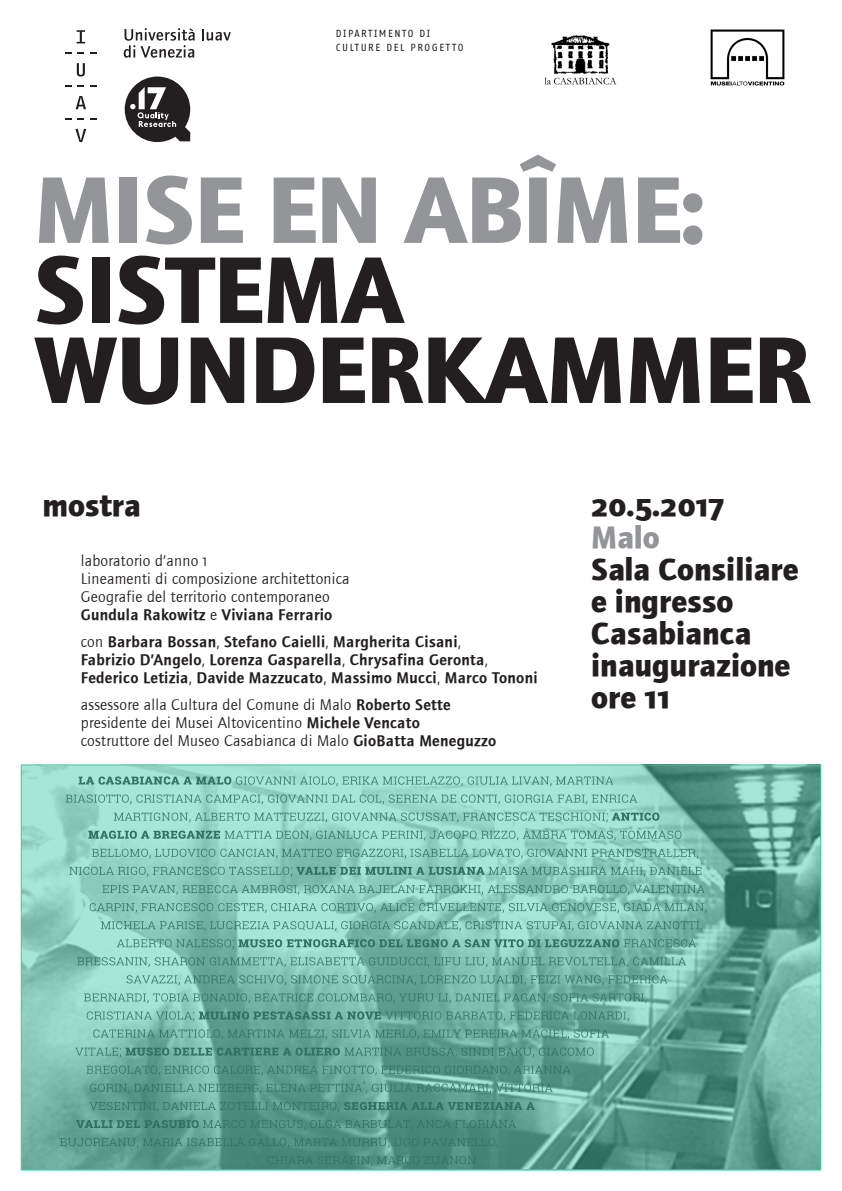
<style>
.page{position:relative;width:842px;height:1191px;background:#fff}
.page>*{position:absolute;margin:0;border:0;box-sizing:border-box;transform-origin:0 0}
.TITOLO{font:700 98px/80px "Foundry Journal";letter-spacing:-.01em;color:#939598}
.TITOLO-2{font:700 98px "Foundry Journal";letter-spacing:-.01em;color:#231f20}
.SOTTOTITOLO___INFO{font:700 32px/32px "Foundry Journal";color:#231f20}
.SOTTOTITOLO___INFO-2{font:700 32px "Foundry Journal Sc";color:#231f20}
.SOTTOTITOLO___INFO-3{font:700 32px "Foundry Journal";color:#939598}
.TESTO_piccolo{font:16px "Foundry Journal";letter-spacing:.02em;color:#231f20}
.TESTO_piccolo-2{font:16px "Foundry Journal Demi";letter-spacing:.02em;color:#231f20}
.INTESTAZIONE_minusco{font:10px "Fago Office Sans";letter-spacing:.15em;color:#231f20}
.s1{color:#231f20}
.s2{font-family:"Foundry Journal Sc"}
.s3{font-family:"Foundry Journal"}
.s4{font-family:"Foundry Journal Demi"}
</style>
<div class="page">
<svg style="left:77px;top:30px;width:8px;height:13px"></svg>
<svg style="left:65px;top:52px;width:7px;height:2px"></svg>
<svg style="left:78px;top:52px;width:6px;height:2px"></svg>
<svg style="left:90px;top:52px;width:6px;height:2px"></svg>
<svg style="left:77px;top:63px;width:8px;height:14px"></svg>
<svg style="left:65px;top:85px;width:7px;height:2px"></svg>
<svg style="left:78px;top:85px;width:6px;height:2px"></svg>
<svg style="left:90px;top:85px;width:6px;height:2px"></svg>
<svg style="left:76px;top:96px;width:10px;height:13px"></svg>
<svg style="left:65px;top:118px;width:7px;height:2px"></svg>
<svg style="left:78px;top:118px;width:6px;height:2px"></svg>
<svg style="left:90px;top:118px;width:6px;height:2px"></svg>
<svg style="left:75px;top:129px;width:11px;height:13px"></svg>
<svg style="left:202px;top:29px;width:29px;height:12px"></svg>
<svg style="left:124px;top:28px;width:71px;height:30px"></svg>
<svg style="left:125px;top:77px;width:65px;height:65px"></svg>
<img style="left:544px;top:35px;width:73px;height:50px">
<img style="left:710px;top:30px;width:74px;height:56px">
<svg style="left:21px;top:765px;width:800px;height:405px;background:#72b4a3"></svg>
<p class="INTESTAZIONE_minusco" style="left:336px;top:28px;width:96px">DIPARTIMENTO DI</p>
<p class="INTESTAZIONE_minusco" style="left:336px;top:42px;width:129px">CULTURE DEL PROGETTO</p>
<p class="TITOLO" style="left:34px;top:170px;width:672px">MISE EN ABÎME:<br><span class="s1">SISTEMA</span></p>
<p class="TITOLO-2" style="left:34px;top:312px;width:778px">WUNDERKAMMER</p>
<p class="SOTTOTITOLO___INFO" style="left:43px;top:489px;width:100px">mostra</p>
<p class="TESTO_piccolo" style="left:81px;top:552px;width:128px">laboratorio d’anno <span class="s2">1</span></p>
<p class="TESTO_piccolo" style="left:81px;top:570px;width:270px">Lineamenti di composizione architettonica</p>
<p class="TESTO_piccolo" style="left:81px;top:588px;width:251px">Geografie del territorio contemporaneo</p>
<p class="TESTO_piccolo-2" style="left:81px;top:606px;width:253px">Gundula Rakowitz <span class="s3">e</span> Viviana Ferrario</p>
<p class="TESTO_piccolo-2" style="left:81px;top:633px;width:382px"><span class="s3">con</span> Barbara Bossan<span class="s3">,</span> Stefano Caielli<span class="s3">,</span> Margherita Cisani<span class="s3">,</span></p>
<p class="TESTO_piccolo-2" style="left:81px;top:651px;width:409px">Fabrizio D’Angelo<span class="s3">,</span> Lorenza Gasparella<span class="s3">,</span> Chrysafina Geronta<span class="s3">,</span></p>
<p class="TESTO_piccolo-2" style="left:81px;top:669px;width:458px">Federico Letizia<span class="s3">,</span> Davide Mazzucato<span class="s3">,</span> Massimo Mucci<span class="s3">,</span> Marco Tononi</p>
<p class="TESTO_piccolo" style="left:81px;top:696px;width:371px">assessore alla Cultura del Comune di Malo <span class="s4">Roberto Sette</span></p>
<p class="TESTO_piccolo" style="left:81px;top:714px;width:341px">presidente dei Musei Altovicentino <span class="s4">Michele Vencato</span></p>
<p class="TESTO_piccolo" style="left:81px;top:732px;width:417px">costruttore del Museo Casabianca di Malo <span class="s4">GioBatta Meneguzzo</span></p>
<p class="SOTTOTITOLO___INFO-2" style="left:591px;top:486px;width:136px">20.5.2017</p>
<p class="SOTTOTITOLO___INFO-3" style="left:591px;top:518px;width:70px">Malo</p>
<p class="SOTTOTITOLO___INFO" style="left:591px;top:553px;width:209px">Sala Consiliare e ingresso<br>Casabianca inaugurazione</p>
<p class="SOTTOTITOLO___INFO" style="left:591px;top:681px;width:80px">ore <span class="s2">11</span></p>
</div>
